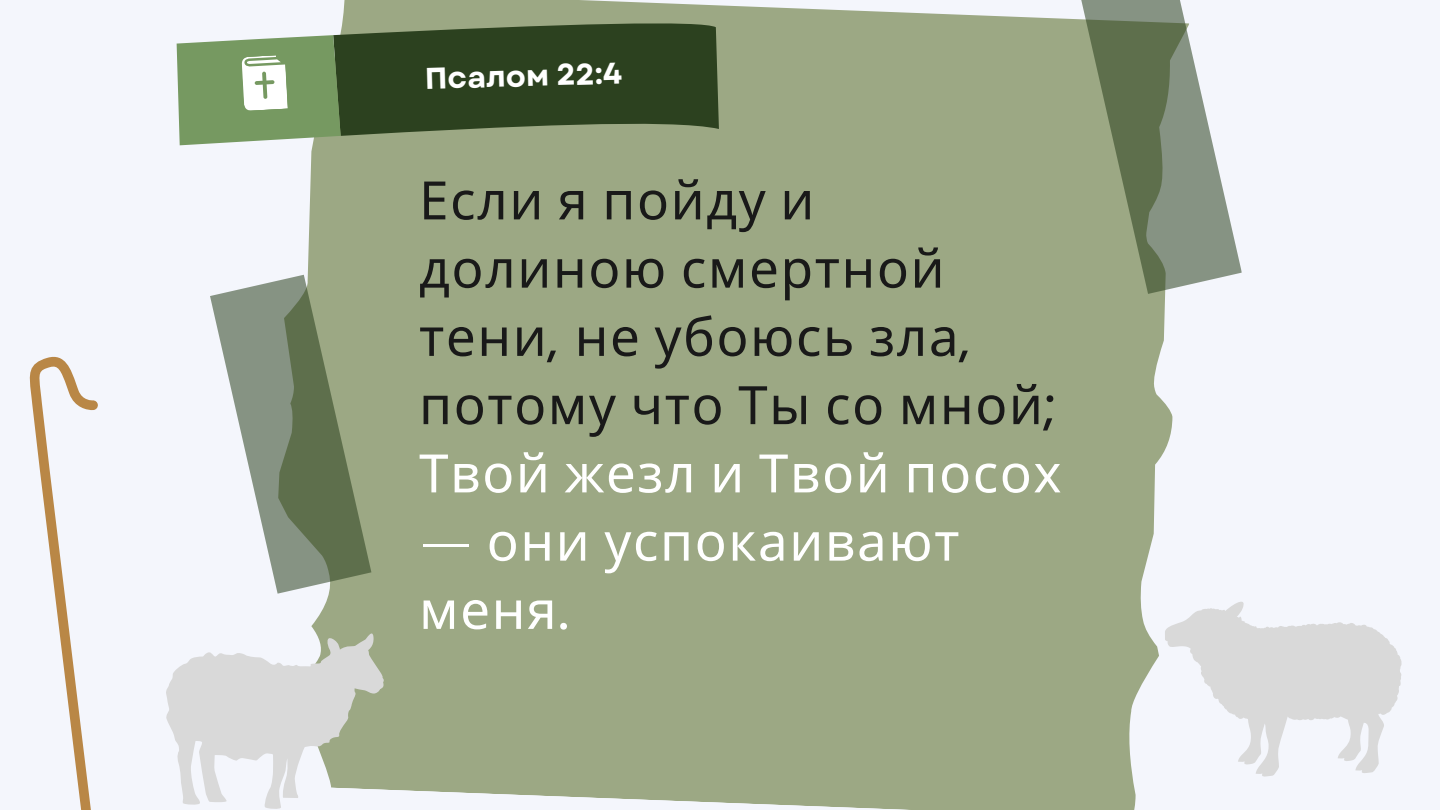
<style>
.page{position:relative;width:1440px;height:810px;background:#f4f6fc}
.page>*{position:absolute;margin:0;border:0;box-sizing:border-box;transform-origin:0 0}
.t1{font:53px/68.2px "Noto Sans";letter-spacing:.03em;color:#191919}
.t2{font:53px/68.2px "Noto Sans";letter-spacing:.03em;color:#fff}
.t3{font:700 30px "Garet";color:#fff}
.s1{font-family:"Aileron"}
.s2{color:#fff}
</style>
<div class="page">
<div style="left:308px;top:0;width:865px;height:810px;background:#9ca884"></div>
<svg style="left:1069px;top:0;width:173px;height:297px"></svg>
<svg style="left:210px;top:271px;width:173px;height:326px"></svg>
<svg style="left:29px;top:356px;width:69px;height:454px"></svg>
<svg style="left:1163px;top:592px;width:239px;height:188px"></svg>
<svg style="left:166px;top:628px;width:219px;height:182px"></svg>
<svg style="left:177px;top:20px;width:542px;height:125px;background:#5c714d"></svg>
<p class="t3" style="left:424px;top:57px;width:199px;rotate:-2deg">Псалом 22:4</p>
<p class="t1" style="left:419px;top:165px;width:644px">Если я пойду и долиною смертной тени<span class="s1">,</span> не убоюсь зла<span class="s1">, </span>потому что Ты со мной<span class="s1">;<br></span><span class="s2">Твой жезл и Твой посох</span></p>
<p class="t2" style="left:419px;top:506px;width:542px"><span class="s1">—</span> они успокаивают меня<span class="s1">.</span></p>
</div>
